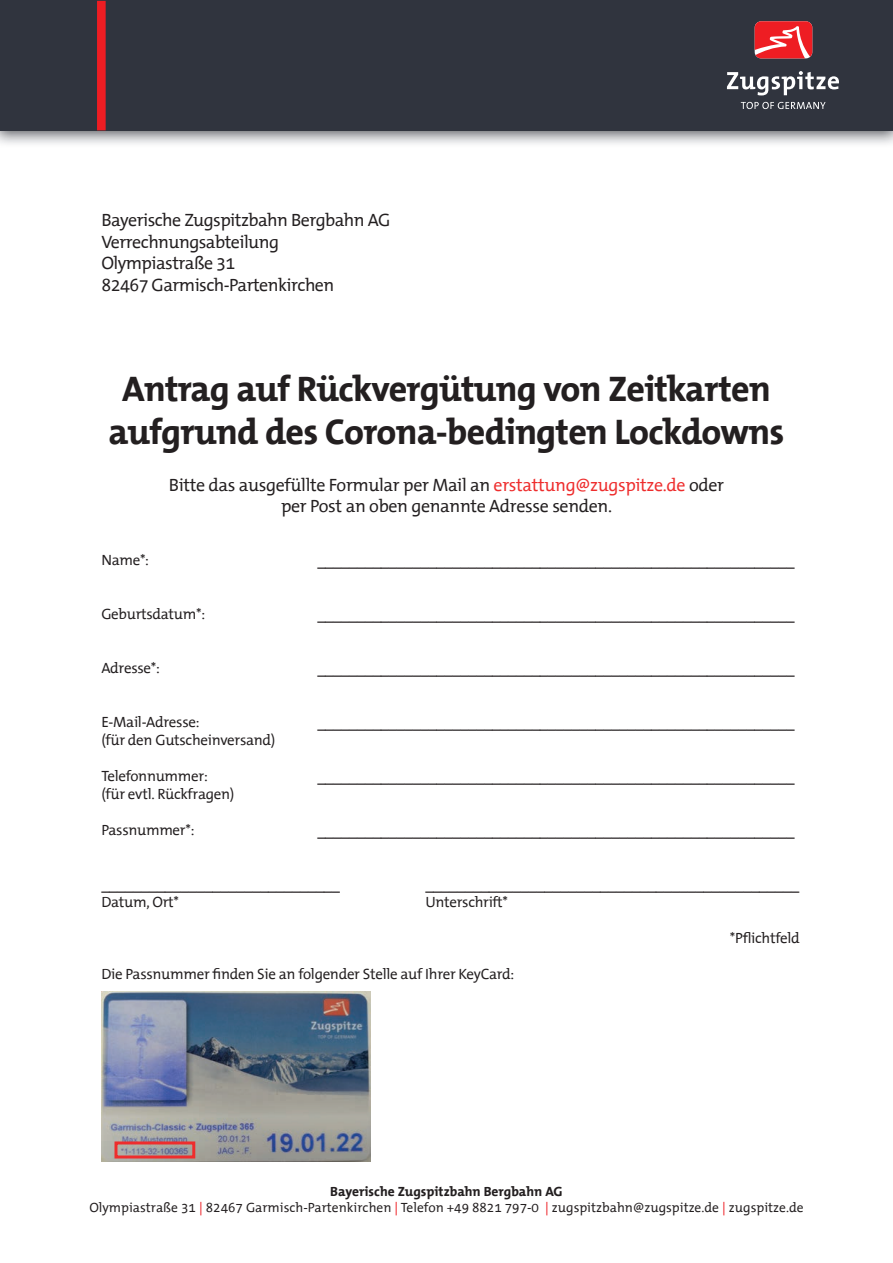
<style>
.page{position:relative;width:893px;height:1263px;background:#fff}
.page>*{position:absolute;margin:0;border:0;box-sizing:border-box;transform-origin:0 0}
.t1{font:700 36px/43.2px "The Mix Office";letter-spacing:-.02em;color:#231f20;text-align:center}
.t2{font:18px/21.6px "The Mix Office";letter-spacing:-.03em;color:#231f20}
.t3{font:15px "The Mix Office";letter-spacing:-.02em;color:#231f20}
.t4{font:13.5px/16.2px "The Mix Office";color:#231f20;text-align:center}
.s1{color:#ee2d2d}
.s2{font-weight:700}
.s3{color:#ee1d23}
</style>
<div class="page">
<img style="left:101px;top:991px;width:269px;height:170px">
<img style="left:0;top:130px;width:893px;height:14px">
<div style="left:0;top:0;width:893px;height:130px;background:#30343e"></div>
<div style="left:114px;top:1141px;width:81px;height:17px;border:3px solid #ee2d2d"></div>
<svg style="left:727px;top:71px;width:112px;height:24px"></svg>
<svg style="left:741px;top:102px;width:85px;height:7px"></svg>
<svg style="left:755px;top:21px;width:57px;height:37px"></svg>
<div style="left:97px;top:1px;width:9px;height:129px;background:#ee1d23"></div>
<p class="t2" style="left:101px;top:210px;width:290px">Bayerische Zugspitzbahn Bergbahn AG<br>Verrechnungsabteilung<br>Olympiastraße 31<br>82467 Garmisch-Partenkirchen</p>
<h1 class="t1" style="left:108px;top:368px;width:678px">Antrag auf Rückvergütung von Zeitkarten aufgrund des Corona-bedingten Lockdowns</h1>
<p class="t2" style="left:169px;top:475px;width:557px;text-align:center">Bitte das ausgefüllte Formular per Mail an <span class="s1">erstattung@zugspitze.de</span> oder per Post an oben genannte Adresse senden.</p>
<p class="t3" style="left:101px;top:553px;width:49px">Name*:</p>
<p class="t3" style="left:317px;top:553px;width:479px">____________________________________________________________</p>
<p class="t3" style="left:101px;top:607px;width:105px">Geburtsdatum*:</p>
<p class="t3" style="left:317px;top:607px;width:479px">____________________________________________________________</p>
<p class="t3" style="left:101px;top:661px;width:60px">Adresse*:</p>
<p class="t3" style="left:317px;top:661px;width:479px">____________________________________________________________</p>
<p class="t3" style="left:101px;top:715px;width:100px">E-Mail-Adresse:</p>
<p class="t3" style="left:317px;top:715px;width:479px">____________________________________________________________</p>
<p class="t3" style="left:101px;top:733px;width:176px">(für den Gutscheinversand)</p>
<p class="t3" style="left:101px;top:769px;width:108px">Telefonnummer:</p>
<p class="t3" style="left:317px;top:769px;width:479px">____________________________________________________________</p>
<p class="t3" style="left:101px;top:787px;width:135px">(für evtl. Rückfragen)</p>
<p class="t3" style="left:101px;top:823px;width:95px">Passnummer*:</p>
<p class="t3" style="left:317px;top:823px;width:479px">____________________________________________________________</p>
<p class="t3" style="left:101px;top:877px;width:240px">______________________________</p>
<p class="t3" style="left:425px;top:877px;width:375px">_______________________________________________</p>
<p class="t3" style="left:101px;top:895px;width:79px">Datum, Ort*</p>
<p class="t3" style="left:425px;top:895px;width:84px">Unterschrift*</p>
<p class="t3" style="left:730px;top:931px;width:71px">*Pflichtfeld</p>
<p class="t3" style="left:101px;top:967px;width:415px">Die Passnummer finden Sie an folgender Stelle auf Ihrer KeyCard:</p>
<p class="t4" style="left:89px;top:1184px;width:716px"><span class="s2">Bayerische Zugspitzbahn Bergbahn AG<br></span>Olympiastraße 31 <span class="s3">|</span> 82467 Garmisch-Partenkirchen <span class="s3">|</span> Telefon +49 8821 797-0 <span class="s3">|</span> zugspitzbahn@zugspitze.de <span class="s3">|</span> zugspitze.de</p>
</div>
